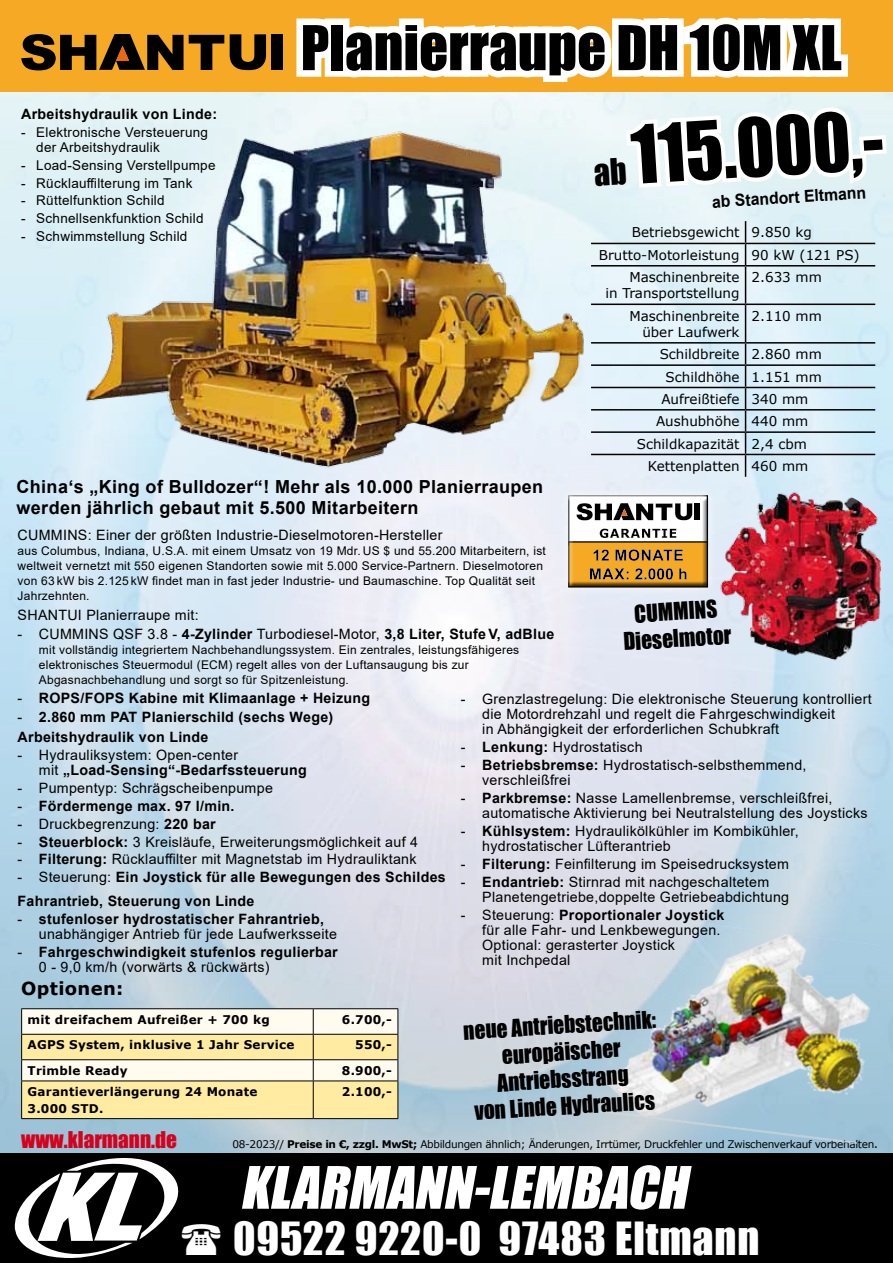
<style>
.page{position:relative;width:893px;height:1263px;background:#fff}
.page>*{position:absolute;margin:0;border:0;box-sizing:border-box;transform-origin:0 0}
.t1{font:74.7px "Impact";color:#000;scale:.95 1}
.t2{font:57px "Impact";color:#000}
.t3{font:42px "Impact";letter-spacing:.02em;color:#fff}
.t4{font:22.5px/27px "Impact";color:#000;text-align:center;scale:.95 1}
.t5{font:21.15px "Impact";color:#d4021d}
.t6{font:700 18px/21px "Arial";letter-spacing:.02em;color:#000}
.t7{font:700 18px "Verdana";letter-spacing:.02em;color:#000}
.t8{font:700 16.65px "Arial";color:#000;scale:.95 1}
.t9{font:14.25px/15px "Arial";letter-spacing:.02em;color:#000}
.t10{font:700 14.25px/19.2px "Arial";letter-spacing:.02em;color:#000}
.t11{font:13.5px/16.2px "Verdana";color:#000;text-align:right}
.t12{font:13.5px/15px "Arial";letter-spacing:.02em;color:#000}
.t13{font:12px/15px "Arial";letter-spacing:.02em;color:#000}
.t14{font:700 12px/16.5px "Verdana";letter-spacing:.02em;color:#000}
.t15{font:10.5px "Verdana";letter-spacing:-.03em;color:#000}
.s1{color:#cce6f5}
.s2{font-weight:700}
.s3{font-weight:400}
.s4{font-size:12px}
</style>
<div class="page">
<img style="left:0;top:91px;width:893px;height:1062px">
<hr style="left:591px;top:243px;width:155px;height:1px;background:#000">
<hr style="left:746px;top:243px;width:129px;height:1px;background:#000">
<svg style="left:745px;top:221px;width:1px;height:44px"></svg>
<hr style="left:591px;top:265px;width:155px;height:1px;background:#000">
<hr style="left:746px;top:265px;width:129px;height:1px;background:#000">
<hr style="left:745px;top:266px;width:1px;height:38px;background:#000">
<hr style="left:591px;top:304px;width:155px;height:1px;background:#000">
<hr style="left:746px;top:304px;width:129px;height:1px;background:#000">
<hr style="left:745px;top:305px;width:1px;height:37px;background:#000">
<hr style="left:591px;top:342px;width:155px;height:2px;background:#000">
<hr style="left:746px;top:342px;width:129px;height:2px;background:#000">
<hr style="left:591px;top:364px;width:155px;height:2px;background:#000">
<hr style="left:746px;top:364px;width:129px;height:2px;background:#000">
<hr style="left:591px;top:387px;width:155px;height:1px;background:#000">
<hr style="left:746px;top:387px;width:129px;height:1px;background:#000">
<hr style="left:591px;top:409px;width:155px;height:2px;background:#000">
<hr style="left:746px;top:409px;width:129px;height:2px;background:#000">
<hr style="left:591px;top:431px;width:155px;height:2px;background:#000">
<hr style="left:746px;top:431px;width:129px;height:2px;background:#000">
<hr style="left:591px;top:454px;width:155px;height:1px;background:#000">
<hr style="left:746px;top:454px;width:129px;height:1px;background:#000">
<svg style="left:745px;top:344px;width:1px;height:133px"></svg>
<img style="left:598px;top:913px;width:283px;height:231px">
<div style="left:0;top:1153px;width:893px;height:110px;background:#000"></div>
<svg style="left:242px;top:1165px;width:450px;height:44px"></svg>
<hr style="left:21px;top:1008px;width:292px;height:1px;background:#000">
<hr style="left:313px;top:1008px;width:85px;height:1px;background:#000">
<svg style="left:21px;top:1009px;width:378px;height:109px;background:#f4e8ba"></svg>
<hr style="left:21px;top:1081px;width:1px;height:37px;background:#000">
<hr style="left:21px;top:1118px;width:292px;height:1px;background:#000">
<hr style="left:313px;top:1118px;width:85px;height:1px;background:#000">
<div style="left:0;top:0;width:893px;height:91px;background:#f6a924"></div>
<svg style="left:230px;top:34px;width:36px;height:36px"></svg>
<div style="left:271px;top:34px;width:12px;height:36px;background:#000"></div>
<svg style="left:21px;top:34px;width:203px;height:36px"></svg>
<div style="left:558px;top:485px;width:160px;height:112px;background:#e9eef7"></div>
<div style="left:567px;top:492px;width:148px;height:96px;background:#000;opacity:.75"></div>
<img style="left:710px;top:485px;width:183px;height:185px">
<img style="left:58px;top:121px;width:568px;height:369px">
<svg style="left:14px;top:1158px;width:165px;height:100px"></svg>
<svg style="left:290px;top:17px;width:601px;height:175px"></svg>
<p class="t10" style="left:21px;top:104px;width:197px">Arbeitshydraulik von Linde:</p>
<p class="t12" style="left:36px;top:124px;width:173px;text-indent:-15px">- Elektronische Versteuerung der Arbeitshydraulik</p>
<p class="t12" style="left:21px;top:157px;width:196px">- Load-Sensing Verstellpumpe</p>
<p class="t12" style="left:21px;top:175px;width:173px">- Rücklauffilterung im Tank</p>
<p class="t12" style="left:21px;top:193px;width:145px">- Rüttelfunktion Schild</p>
<p class="t12" style="left:21px;top:211px;width:184px">- Schnellsenkfunktion Schild</p>
<p class="t12" style="left:21px;top:229px;width:168px">- Schwimmstellung Schild</p>
<h2 class="t2" style="left:301px;top:4px;width:543px">Planierraupe DH 10M XL</h2>
<h1 class="t1" style="left:627px;top:98px;width:267px;rotate:-4deg">115.000,-</h1>
<p class="t8" style="left:711px;top:191px;width:185px;rotate:-4deg">ab Standort Eltmann <span class="s1">.</span></p>
<p class="t11" style="left:632px;top:224px;width:182px">Betriebsgewicht 9.850 kg</p>
<p class="t11" style="left:599px;top:247px;width:262px">Brutto-Motorleistung 90 kW (121 PS)</p>
<p class="t11" style="left:629px;top:269px;width:112px">Maschinenbreite</p>
<p class="t11" style="left:605px;top:285px;width:136px">in Transportstellung</p>
<p class="t11" style="left:752px;top:269px;width:72px">2.633 mm</p>
<p class="t11" style="left:629px;top:307px;width:112px">Maschinenbreite über Laufwerk</p>
<p class="t11" style="left:752px;top:307px;width:72px">2.110 mm</p>
<p class="t11" style="left:660px;top:346px;width:164px">Schildbreite 2.860 mm</p>
<p class="t11" style="left:666px;top:368px;width:158px">Schildhöhe 1.151 mm</p>
<p class="t11" style="left:661px;top:391px;width:148px">Aufreißtiefe 340 mm</p>
<p class="t11" style="left:656px;top:413px;width:154px">Aushubhöhe 440 mm</p>
<p class="t11" style="left:637px;top:435px;width:172px">Schildkapazität 2,4 cbm</p>
<p class="t11" style="left:648px;top:458px;width:162px">Kettenplatten 460 mm</p>
<p class="t6" style="left:17px;top:476px;width:528px">China‘s „King of Bulldozer“! Mehr als 10.000 Planierraupen werden jährlich gebaut mit 5.500 Mitarbeitern</p>
<p class="t9" style="left:18px;top:528px;width:426px">CUMMINS: Einer der größten Industrie-Dieselmotoren-Hersteller</p>
<p class="t13" style="left:18px;top:543px;width:530px">aus Columbus, Indiana, U.S.A. mit einem Umsatz von 19 Mdr. US $ und 55.200 Mitarbeitern, ist weltweit vernetzt mit 550 eigenen Standorten sowie mit 5.000 Service-Partnern. Dieselmotoren von 63 kW bis 2.125 kW findet man in fast jeder Industrie- und Baumaschine. Top Qualität seit Jahrzehnten.</p>
<p class="t9" style="left:18px;top:607px;width:183px">SHANTUI Planierraupe mit:</p>
<p class="t9" style="left:18px;top:626px;width:538px">- CUMMINS QSF 3.8 - <span class="s2">4-Zylinder</span> Turbodiesel-Motor, <span class="s2">3,8 Liter, StufeV, adBlue</span></p>
<p class="t13" style="left:39px;top:642px;width:482px">mit vollständig integriertem Nachbehandlungssystem. Ein zentrales, leistungsfähigeres elektronisches Steuermodul (ECM) regelt alles von der Luftansaugung bis zur<br>Abgasnachbehandlung und sorgt so für Spitzenleistung.</p>
<p class="t10" style="left:18px;top:689px;width:354px"><span class="s3">-</span> ROPS/FOPS Kabine mit Klimaanlage + Heizung</p>
<p class="t10" style="left:18px;top:708px;width:317px"><span class="s3">-</span> 2.860 mm PAT Planierschild (sechs Wege)<br>Arbeitshydraulik von Linde</p>
<p class="t9" style="left:39px;top:747px;width:269px;text-indent:-21px">- Hydrauliksystem: Open-center<br>mit <span class="s2">„Load-Sensing“-Bedarfssteuerung</span></p>
<p class="t9" style="left:18px;top:780px;width:257px">- Pumpentyp: Schrägscheibenpumpe</p>
<p class="t10" style="left:18px;top:796px;width:218px"><span class="s3">-</span> Fördermenge max. 97 l/min.</p>
<p class="t9" style="left:18px;top:816px;width:200px">- Druckbegrenzung: <span class="s2">220 bar</span></p>
<p class="t9" style="left:18px;top:834px;width:402px">- <span class="s2">Steuerblock:</span> 3 Kreisläufe, Erweiterungsmöglichkeit auf 4</p>
<p class="t9" style="left:18px;top:852px;width:400px">- <span class="s2">Filterung:</span> Rücklauffilter mit Magnetstab im Hydrauliktank</p>
<p class="t10" style="left:18px;top:866px;width:430px;line-height:23.5px"><span class="s3">- Steuerung:</span> Ein Joystick für alle Bewegungen des Schildes<br>Fahrantrieb, Steuerung von Linde</p>
<p class="t9" style="left:39px;top:911px;width:300px;text-indent:-21px">- <span class="s2">stufenloser hydrostatischer Fahrantrieb, </span>unabhängiger Antrieb für jede Laufwerksseite</p>
<p class="t10" style="left:39px;top:944px;width:300px;line-height:15px;text-indent:-21px"><span class="s3">-</span> Fahrgeschwindigkeit stufenlos regulierbar<br><span class="s3">0 - 9,0 km/h (vorwärts &amp; rückwärts)</span></p>
<h3 class="t4" style="left:621px;top:601px;width:115px;rotate:-4deg">CUMMINS<br>Dieselmotor</h3>
<p class="t9" style="left:482px;top:691px;width:391px;text-indent:-21px">- Grenzlastregelung: Die elektronische Steuerung kontrolliert die Motordrehzahl und regelt die Fahrgeschwindigkeit<br>in Abhängigkeit der erforderlichen Schubkraft</p>
<p class="t9" style="left:461px;top:739px;width:183px">- <span class="s2">Lenkung:</span> Hydrostatisch</p>
<p class="t9" style="left:482px;top:757px;width:326px;text-indent:-21px">- <span class="s2">Betriebsbremse:</span> Hydrostatisch-selbsthemmend, verschleißfrei</p>
<p class="t9" style="left:482px;top:790px;width:387px;text-indent:-21px">- <span class="s2">Parkbremse:</span> Nasse Lamellenbremse, verschleißfrei, automatische Aktivierung bei Neutralstellung des Joysticks</p>
<p class="t9" style="left:482px;top:823px;width:318px;text-indent:-21px">- <span class="s2">Kühlsystem:</span> Hydraulikölkühler im Kombikühler, hydrostatischer Lüfterantrieb</p>
<p class="t9" style="left:461px;top:856px;width:330px">- <span class="s2">Filterung:</span> Feinfilterung im Speisedrucksystem</p>
<p class="t9" style="left:482px;top:874px;width:308px;text-indent:-21px">- <span class="s2">Endantrieb:</span> Stirnrad mit nachgeschaltetem<br>Planetengetriebe,doppelte Getriebeabdichtung</p>
<p class="t9" style="left:482px;top:907px;width:244px;text-indent:-21px">- Steuerung: <span class="s2">Proportionaler Joystick </span>für alle Fahr- und Lenkbewegungen.<br>Optional: gerasterter Joystick<br>mit Inchpedal</p>
<p class="t7" style="left:21px;top:976px;width:104px">Optionen:</p>
<p class="t14" style="left:28px;top:1011px;width:244px">mit dreifachem Aufreißer + 700 kg</p>
<p class="t14" style="left:342px;top:1011px;width:51px">6.700,-</p>
<p class="t14" style="left:28px;top:1036px;width:268px">AGPS System, inklusive 1 Jahr Service</p>
<p class="t14" style="left:355px;top:1036px;width:38px">550,-</p>
<p class="t14" style="left:28px;top:1062px;width:101px">Trimble Ready</p>
<p class="t14" style="left:342px;top:1062px;width:51px">8.900,-</p>
<p class="t14" style="left:28px;top:1083px;width:231px">Garantieverlängerung 24 Monate<br>3.000 STD.</p>
<p class="t14" style="left:342px;top:1083px;width:51px">2.100,-</p>
<h3 class="t4" style="left:462px;top:1017px;width:205px;rotate:-4deg">neue Antriebstechnik: europäischer<br>Antriebsstrang<br>von Linde Hydraulics</h3>
<h3 class="t5" style="left:21px;top:1123px;width:157px">www.klarmann.de</h3>
<p class="t15" style="left:232px;top:1137px;width:647px">08-2023// <span class="s2">Preise in €, zzgl. MwSt;</span> Abbildungen ähnlich; Änderungen, Irrtümer, Druckfehler und Zwischenverkauf vorbehalten<span class="s4">.</span></p>
<h3 class="t3" style="left:233px;top:1206px;width:528px">09522 9220-0 97483 Eltmann</h3>
</div>
